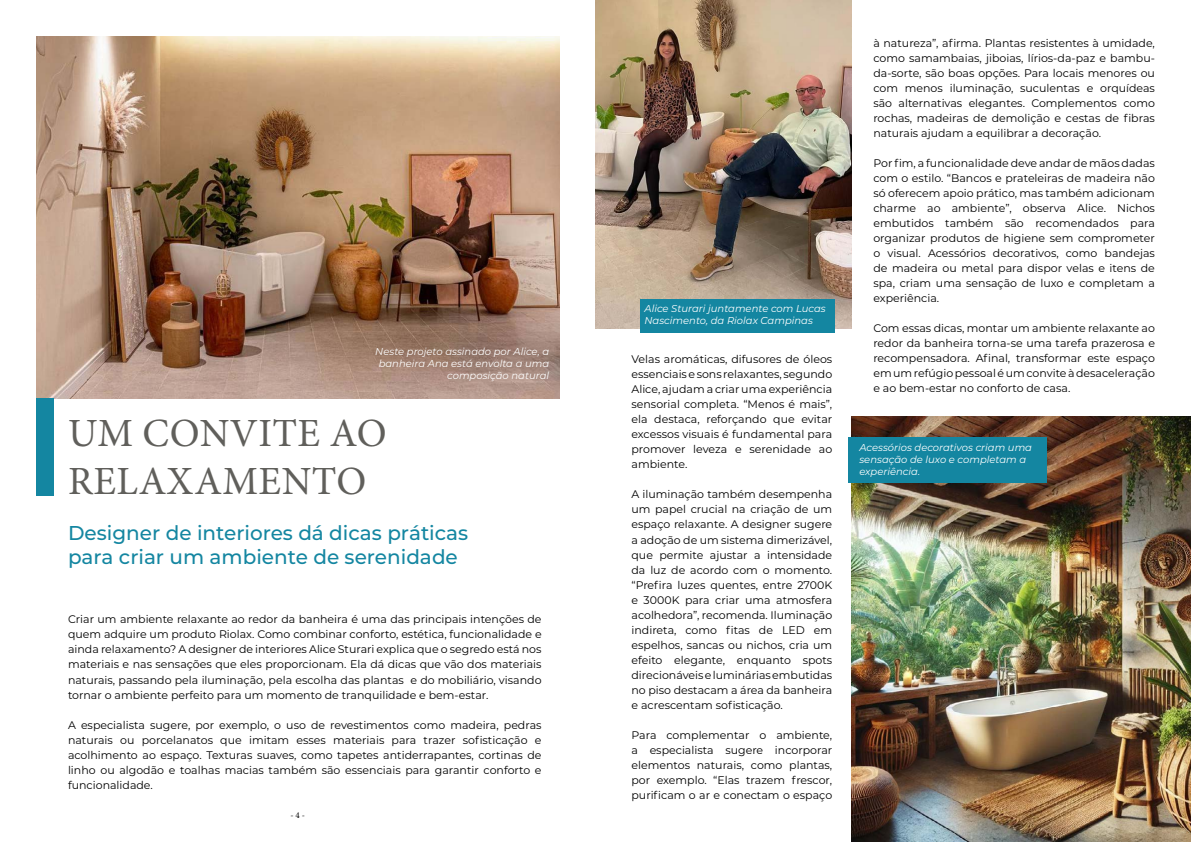
<style>
.page{position:relative;width:1191px;height:842px;background:#fff}
.page>*{position:absolute;margin:0;border:0;box-sizing:border-box;transform-origin:0 0}
.t1{font:40px/48px "Minion Pro";letter-spacing:.01em;color:#605f5b}
.t2{font:500 20px/24px "Montserrat";color:#1486a1}
.t3{font:11px/15px "Montserrat";color:#000;text-align:justify}
.t4{font:italic 10px/12px "Montserrat";color:#fff}
.t5{font:9px "Minion Pro";color:#000}
</style>
<div class="page">
<img style="left:36px;top:36px;width:523px;height:362px">
<img style="left:595px;top:0;width:256px;height:328px">
<div style="left:36px;top:398px;width:17px;height:98px;background:#1486a1"></div>
<div style="left:640px;top:300px;width:195px;height:33px;background:#1486a1"></div>
<img style="left:851px;top:417px;width:340px;height:425px">
<div style="left:848px;top:437px;width:198px;height:46px;background:#1486a1"></div>
<p class="t4" style="left:375px;top:345px;width:175px;text-align:right">Neste projeto assinado por Alice, a banheira Ana está envolta a uma composição natural</p>
<h1 class="t1" style="left:68px;top:409px;width:320px">UM CONVITE AO<br>RELAXAMENTO</h1>
<h2 class="t2" style="left:68px;top:520px;width:402px">Designer de interiores dá dicas práticas para criar um ambiente de serenidade</h2>
<p class="t3" style="left:68px;top:612px;width:475px">Criar um ambiente relaxante ao redor da banheira é uma das principais intenções de quem adquire um produto Riolax. Como combinar conforto, estética, funcionalidade e ainda relaxamento? A designer de interiores Alice Sturari explica que o segredo está nos materiais e nas sensações que eles proporcionam. Ela dá dicas que vão dos materiais naturais, passando pela iluminação, pela escolha das plantas e do mobiliário, visando tornar o ambiente perfeito para um momento de tranquilidade e bem-estar.</p>
<p class="t3" style="left:68px;top:717px;width:475px">A especialista sugere, por exemplo, o uso de revestimentos como madeira, pedras naturais ou porcelanatos que imitam esses materiais para trazer sofisticação e acolhimento ao espaço. Texturas suaves, como tapetes antiderrapantes, cortinas de linho ou algodão e toalhas macias também são essenciais para garantir conforto e funcionalidade.</p>
<p class="t5" style="left:290px;top:809px;width:16px">- 4 -</p>
<p class="t4" style="left:644px;top:302px;width:183px">Alice Sturari juntamente com Lucas<br>Nascimento, da Riolax Campinas</p>
<p class="t3" style="left:631px;top:352px;width:202px">Velas aromáticas, difusores de óleos essenciais e sons relaxantes, segundo Alice, ajudam a criar uma experiência sensorial completa. “Menos é mais”, ela destaca, reforçando que evitar excessos visuais é fundamental para promover leveza e serenidade ao ambiente.</p>
<p class="t3" style="left:631px;top:487px;width:202px">A iluminação também desempenha um papel crucial na criação de um espaço relaxante. A designer sugere a adoção de um sistema dimerizável, que permite ajustar a intensidade da luz de acordo com o momento. “Prefira luzes quentes, entre 2700K e 3000K para criar uma atmosfera acolhedora”, recomenda. Iluminação indireta, como fitas de LED em espelhos, sancas ou nichos, cria um efeito elegante, enquanto spots direcionáveis e luminárias embutidas no piso destacam a área da banheira e acrescentam sofisticação.</p>
<p class="t3" style="left:631px;top:727px;width:202px">Para complementar o ambiente, a especialista sugere incorporar elementos naturais, como plantas, por exemplo. “Elas trazem frescor, purificam o ar e conectam o espaço</p>
<p class="t3" style="left:873px;top:35px;width:283px">à natureza”, afirma. Plantas resistentes à umidade, como samambaias, jiboias, lírios-da-paz e bambu&shy;da-sorte, são boas opções. Para locais menores ou com menos iluminação, suculentas e orquídeas são alternativas elegantes. Complementos como rochas, madeiras de demolição e cestas de fibras naturais ajudam a equilibrar a decoração.</p>
<p class="t3" style="left:873px;top:155px;width:283px">Por fim, a funcionalidade deve andar de mãos dadas com o estilo. “Bancos e prateleiras de madeira não só oferecem apoio prático, mas também adicionam charme ao ambiente”, observa Alice. Nichos embutidos também são recomendados para organizar produtos de higiene sem comprometer o visual. Acessórios decorativos, como bandejas de madeira ou metal para dispor velas e itens de spa, criam uma sensação de luxo e completam a experiência.</p>
<p class="t3" style="left:873px;top:320px;width:283px">Com essas dicas, montar um ambiente relaxante ao redor da banheira torna-se uma tarefa prazerosa e recompensadora. Afinal, transformar este espaço em um refúgio pessoal é um convite à desaceleração e ao bem-estar no conforto de casa.</p>
<p class="t4" style="left:859px;top:441px;width:174px">Acessórios decorativos criam uma sensação de luxo e completam a experiência.</p>
</div>
